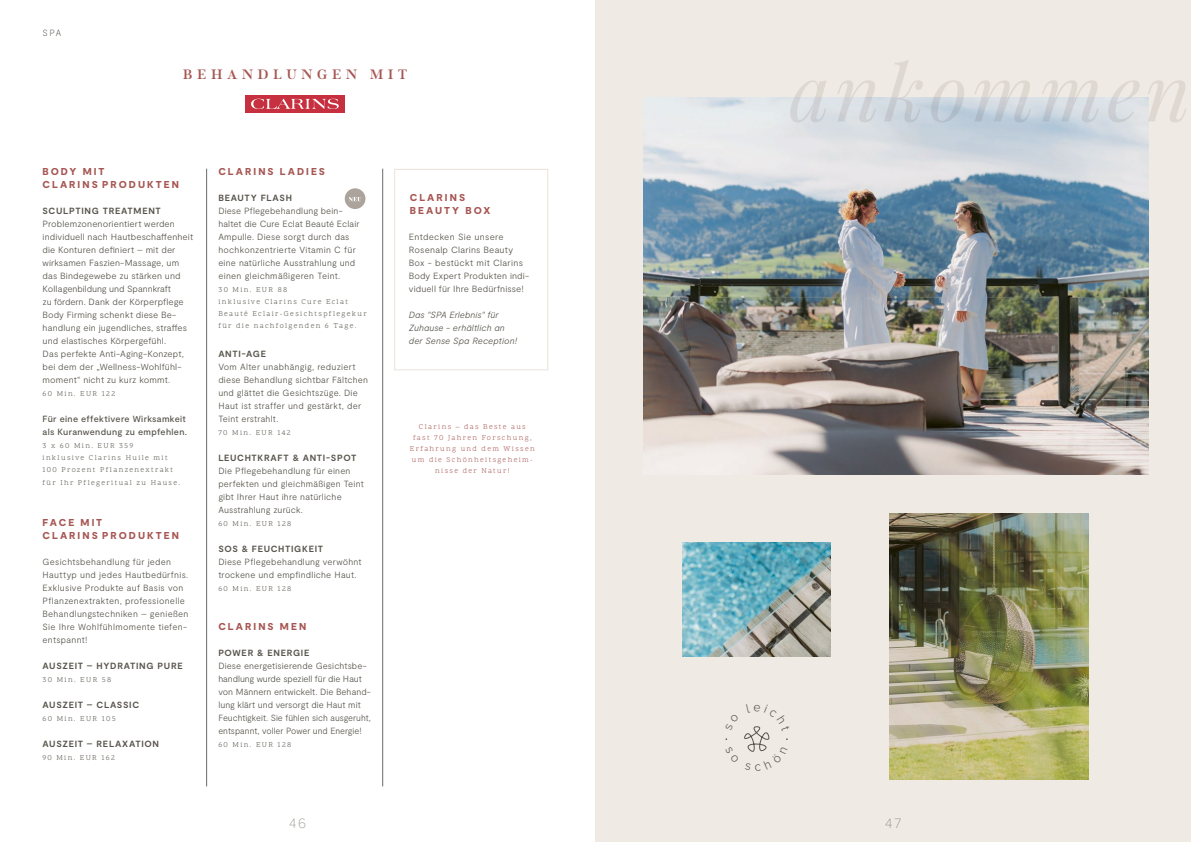
<style>
.page{position:relative;width:1191px;height:842px;background:#fff}
.page>*{position:absolute;margin:0;border:0;box-sizing:border-box;transform-origin:0 0}
.t1{font:100 14px "Proxima Nova A";color:#81807a}
.t2{font:13.5px "B Minds Two";letter-spacing:.34em;color:#a65652}
.t3{font:900 10px/13px "Moderat";letter-spacing:.205em;color:#a65652}
.t4{font:300 9px/13px "Moderat";letter-spacing:.015em;color:#57544b}
.t5{font:700 9px "Moderat";letter-spacing:.075em;color:#57544b}
.t6{font:italic 300 9px/13px "Moderat";letter-spacing:.01em;color:#57544b}
.t7{font:500 9px/13px "Moderat";letter-spacing:.035em;color:#57544b}
.t8{font:100 9px "Moderat";color:#57544b}
.t9{font:7.5px/12px "Scope One";letter-spacing:.18em;color:#57544b}
.t10{font:7.5px/11px "Scope One";letter-spacing:.18em;color:#a65652;text-align:center}
</style>
<div class="page">
<div style="left:595px;top:0;width:596px;height:842px;background:#efeae3"></div>
<img style="left:643px;top:97px;width:505px;height:377px">
<img style="left:683px;top:542px;width:147px;height:114px">
<img style="left:890px;top:513px;width:199px;height:267px">
<div style="left:245px;top:95px;width:100px;height:18px;background:#c7303f"></div>
<svg style="left:251px;top:99px;width:88px;height:10px"></svg>
<hr style="left:382px;top:169px;width:1px;height:617px;background:#6c6a63">
<hr style="left:206px;top:169px;width:1px;height:617px;background:#6c6a63">
<div style="left:345px;top:188px;width:20px;height:21px;background:#aca39c;border-radius:50%"></div>
<svg style="left:349px;top:197px;width:12px;height:4px"></svg>
<div style="left:394px;top:169px;width:154px;height:201px;border:1px solid #eae3da"></div>
<svg style="left:725px;top:726px;width:63px;height:26px"></svg>
<p class="t8" style="left:43px;top:27px;width:20px">SPA</p>
<h2 class="t2" style="left:183px;top:66px;width:226px">BEHANDLUNGEN MIT</h2>
<p class="t3" style="left:43px;top:166px;width:138px">BODY MIT<br>CLARINS PRODUKTEN</p>
<p class="t5" style="left:43px;top:206px;width:120px">SCULPTING TREATMENT</p>
<p class="t4" style="left:43px;top:218px;width:152px">Problemzonenorientiert werden individuell nach Hautbeschaffenheit die Konturen definiert – mit der wirksamen Faszien-Massage, um das Bindegewebe zu stärken und Kollagenbildung und Spannkraft<br>zu fördern. Dank der Körperpflege Body Firming schenkt diese Be&shy;handlung ein jugendliches, straffes und elastisches Körpergefühl.<br>Das perfekte Anti-Aging-Konzept, bei dem der „Wellness-Wohlfühl&shy;moment“ nicht zu kurz kommt.</p>
<p class="t9" style="left:43px;top:389px;width:74px">60 Min. EUR 122</p>
<p class="t7" style="left:43px;top:413px;width:146px">Für eine effektivere Wirksamkeit als Kuranwendung zu empfehlen.</p>
<p class="t9" style="left:43px;top:441px;width:132px">3 x 60 Min. EUR 359 inklusive Clarins Huile mit<br>100 Prozent Pflanzenextrakt</p>
<p class="t9" style="left:43px;top:478px;width:139px">für Ihr Pflege-ritual zu Hause.</p>
<p class="t3" style="left:43px;top:517px;width:138px">FACE MIT<br>CLARINS PRODUKTEN</p>
<p class="t4" style="left:43px;top:556px;width:147px">Gesichtsbehandlung für jeden<br>Hauttyp und jedes Hautbedürfnis.<br>Exklusive Produkte auf Basis von<br>Pflanzenextrakten, professionelle<br>Behandlungstechniken – genießen<br>Sie Ihre Wohlfühlmomente tiefen&shy;entspannt!</p>
<p class="t5" style="left:43px;top:661px;width:142px">AUSZEIT – HYDRATING PURE</p>
<p class="t9" style="left:43px;top:675px;width:70px">30 Min. EUR 58</p>
<p class="t5" style="left:43px;top:700px;width:98px">AUSZEIT – CLASSIC</p>
<p class="t9" style="left:43px;top:714px;width:75px">60 Min. EUR 105</p>
<p class="t5" style="left:43px;top:739px;width:118px">AUSZEIT – RELAXATION</p>
<p class="t9" style="left:43px;top:753px;width:74px">90 Min. EUR 162</p>
<p class="t3" style="left:218px;top:166px;width:108px">CLARINS LADIES</p>
<p class="t5" style="left:218px;top:193px;width:75px">BEAUTY FLASH</p>
<p class="t4" style="left:218px;top:205px;width:143px">Diese Pflegebehandlung bein&shy;haltet die Cure Eclat Beauté Eclair<br>Ampulle. Diese sorgt durch das hochkonzentrierte Vitamin C für eine natürliche Ausstrahlung und einen gleichmäßigeren Teint.</p>
<p class="t9" style="left:218px;top:285px;width:150px">30 Min. EUR 88<br>inklusive Clarins Cure Eclat<br>Beauté Eclair-Gesichtspflegekur für die nachfolgenden 6 Tage.</p>
<p class="t5" style="left:218px;top:349px;width:49px">ANTI-AGE</p>
<p class="t4" style="left:218px;top:361px;width:151px">Vom Alter unabhängig, reduziert diese Behandlung sichtbar Fältchen und glättet die Gesichtszüge. Die<br>Haut ist straffer und gestärkt, der<br>Teint erstrahlt.</p>
<p class="t9" style="left:218px;top:428px;width:74px">70 Min. EUR 142</p>
<p class="t5" style="left:218px;top:453px;width:140px">LEUCHTKRAFT &amp; ANTI-SPOT</p>
<p class="t4" style="left:218px;top:465px;width:147px">Die Pflegebehandlung für einen perfekten und gleichmäßigen Teint gibt Ihrer Haut ihre natürliche<br>Ausstrahlung zurück.</p>
<p class="t9" style="left:218px;top:519px;width:74px">60 Min. EUR 128</p>
<p class="t5" style="left:218px;top:544px;width:106px">SOS &amp; FEUCHTIGKEIT</p>
<p class="t4" style="left:218px;top:556px;width:145px">Diese Pflegebehandlung verwöhnt trockene und empfindliche Haut.</p>
<p class="t9" style="left:218px;top:584px;width:74px">60 Min. EUR 128</p>
<p class="t3" style="left:218px;top:621px;width:89px">CLARINS MEN</p>
<p class="t5" style="left:218px;top:648px;width:93px">POWER &amp; ENERGIE</p>
<p class="t4" style="left:218px;top:660px;width:154px">Diese energetisierende Gesichtsbe&shy;handlung wurde speziell für die Haut von Männern entwickelt. Die Behand&shy;lung klärt und versorgt die Haut mit Feuchtigkeit. Sie fühlen sich ausgeruht, entspannt, voller Power und Energie!</p>
<p class="t9" style="left:218px;top:740px;width:74px">60 Min. EUR 128</p>
<p class="t3" style="left:410px;top:192px;width:82px">CLARINS<br>BEAUTY BOX</p>
<p class="t4" style="left:409px;top:231px;width:122px">Entdecken Sie unsere<br>Rosenalp Clarins Beauty<br>Box - bestückt mit Clarins<br>Body Expert Produkten indi&shy;viduell für Ihre Bedürfnisse!</p>
<p class="t6" style="left:409px;top:309px;width:110px">Das "SPA Erlebnis" für<br>Zuhause - erhältlich an der Sense Spa Reception!</p>
<p class="t10" style="left:410px;top:422px;width:126px">Clarins – das Beste aus fast 70 Jahren -Forschung, -Erfahrung und dem Wissen um die Schönheitsgeheim&shy;nisse der Natur!</p>
<h1 class="t1" style="left:289px;top:812px;width:19px">46</h1>
<h1 class="t1" style="left:885px;top:812px;width:17px">47</h1>
</div>
